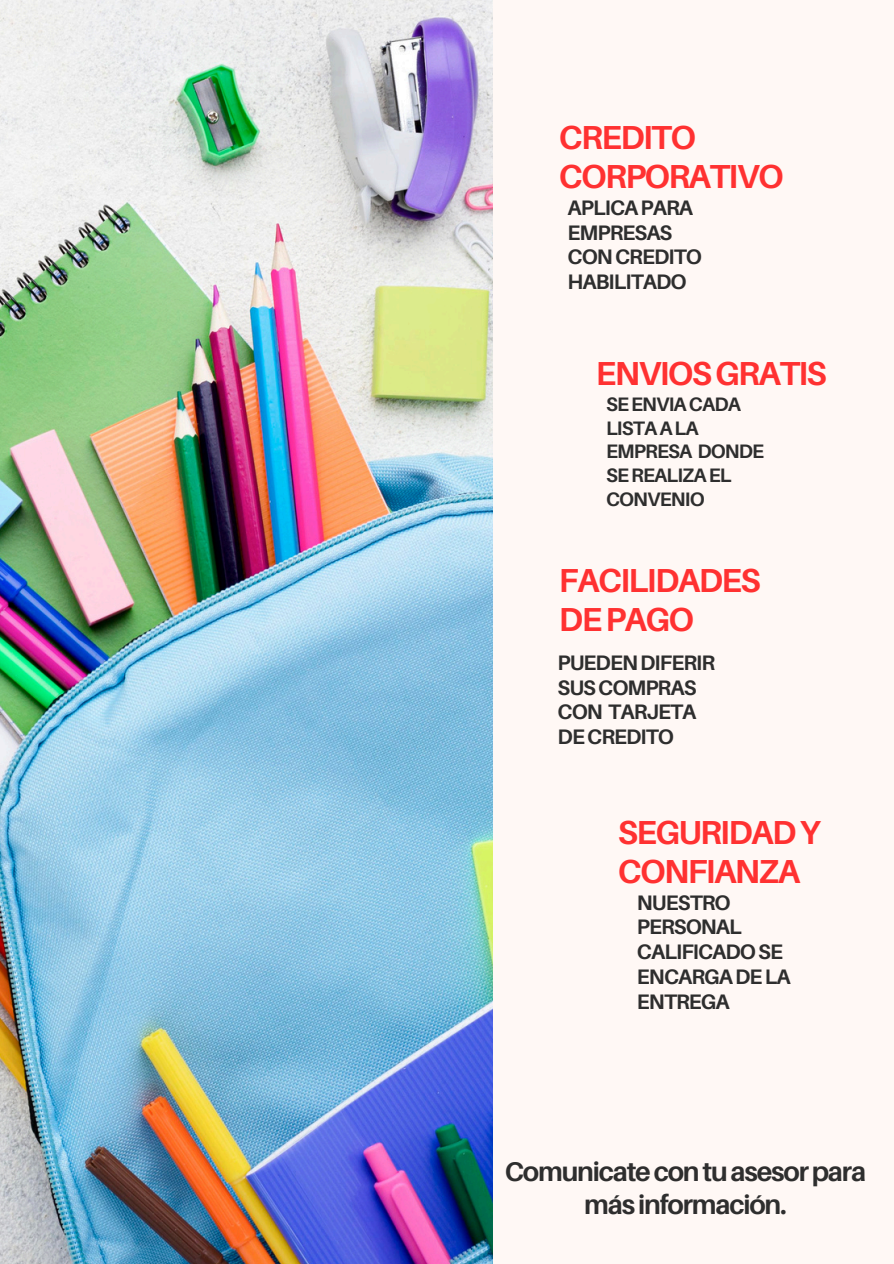
<style>
.page{position:relative;width:894px;height:1264px;background:#fff}
.page>*{position:absolute;margin:0;border:0;box-sizing:border-box;transform-origin:0 0}
.t1{font:700 33.3px/39.3px "Aileron";letter-spacing:-.05em;color:#ff3131}
.t2{font:700 27px/32.7px "Aileron";letter-spacing:-.045em;color:#2e2e2e;text-align:center}
.t3{font:700 21px/24.8px "Aileron";letter-spacing:-.045em;color:#2e2e2e}
.t4{font:700 19.5px/23.7px "Aileron";letter-spacing:-.045em;color:#2e2e2e}
</style>
<div class="page">
<div style="left:0;top:0;width:893px;height:1263px;background:#fff8f5"></div>
<img style="left:0;top:0;width:492px;height:1263px">
<p class="t1" style="left:558px;top:117px;width:226px">CREDITO<br>CORPORATIVO</p>
<p class="t3" style="left:567px;top:195px;width:136px">APLICAPARA<br>EMPRESAS<br>CONCREDITO<br>HABILITADO</p>
<h1 class="t1" style="left:595px;top:352px;width:232px">ENVIOSGRATIS</h1>
<h1 class="t4" style="left:606px;top:392px;width:160px">SEENVIACADA<br>LISTAALA<br>EMPRESA DONDE<br>SEREALIZAEL<br>CONVENIO</h1>
<p class="t1" style="left:558px;top:560px;width:203px">FACILIDADES<br>DEPAGO</p>
<p class="t3" style="left:557px;top:649px;width:159px">PUEDENDIFERIR<br>SUSCOMPRAS<br>CON TARJETA<br>DECREDITO</p>
<h1 class="t1" style="left:617px;top:811px;width:204px">SEGURIDADY<br>CONFIANZA</h1>
<h1 class="t3" style="left:636px;top:889px;width:106px">NUESTRO<br>PERSONAL</h1>
<p class="t3" style="left:636px;top:939px;width:155px">CALIFICADOSE<br>ENCARGADELA<br>ENTREGA</p>
<p class="t2" style="left:504px;top:1154px;width:363px">Comunicatecontuasesorpara másinformación.</p>
</div>
